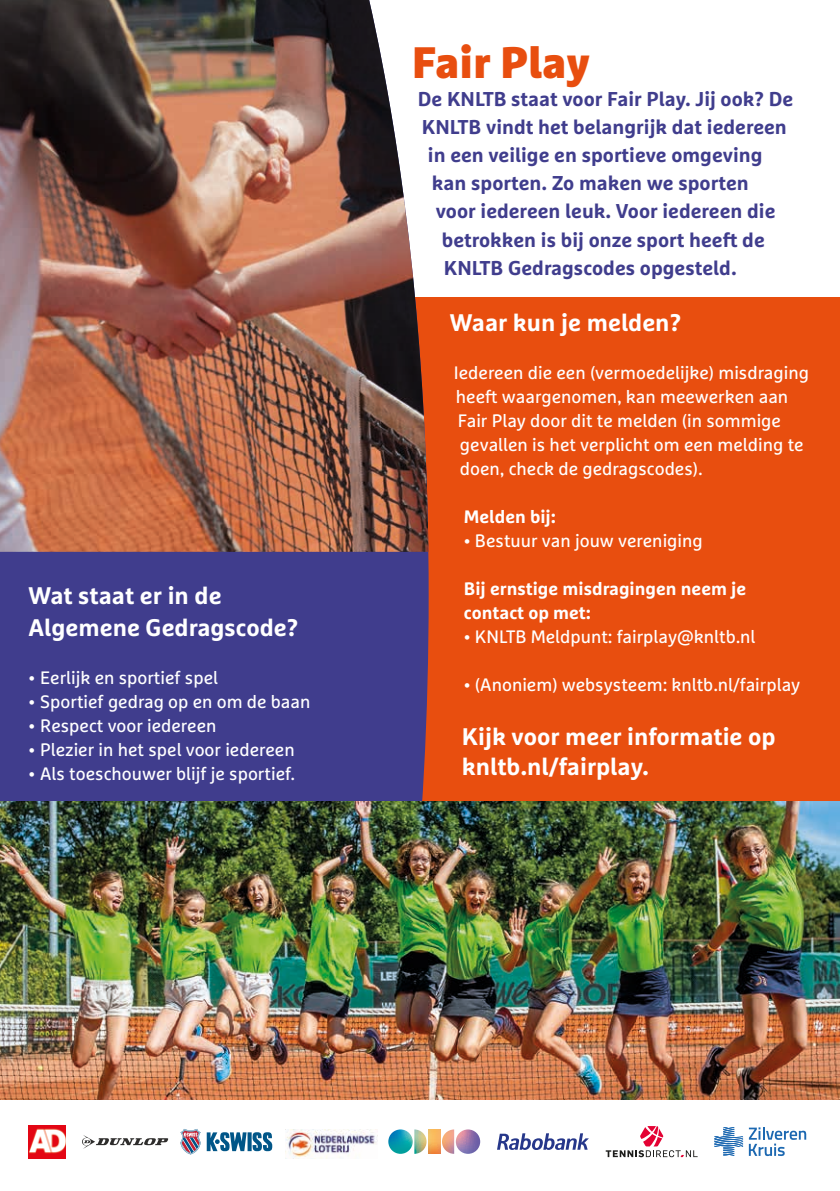
<style>
.page{position:relative;width:840px;height:1191px;background:#fff}
.page>*{position:absolute;margin:0;border:0;box-sizing:border-box;transform-origin:0 0}
.t1{font:900 44px "Marselis OT";color:#e84e0f}
.t2{font:700 24px/30px "Marselis OT";color:#fff}
.t3{font:700 20px "Marselis OT";color:#403d8d}
.t4{font:18px/24px "Marselis OT";color:#fff}
.t5{font:700 18px/24px "Marselis OT";color:#fff}
</style>
<div class="page">
<div style="left:227px;top:298px;width:612px;height:595px;background:#e84e0f"></div>
<div style="left:0;top:552px;width:428px;height:249px;background:#403d8d"></div>
<img style="left:0;top:0;width:428px;height:552px">
<img style="left:0;top:801px;width:839px;height:299px">
<svg style="left:748px;top:1127px;width:57px;height:29px"></svg>
<svg style="left:714px;top:1127px;width:28px;height:28px"></svg>
<svg style="left:497px;top:1133px;width:91px;height:17px"></svg>
<svg style="left:455px;top:1129px;width:25px;height:24px"></svg>
<svg style="left:388px;top:1129px;width:24px;height:24px"></svg>
<svg style="left:414px;top:1129px;width:12px;height:24px"></svg>
<svg style="left:442px;top:1129px;width:12px;height:24px"></svg>
<svg style="left:428px;top:1129px;width:12px;height:24px"></svg>
<img style="left:285px;top:1129px;width:92px;height:29px">
<svg style="left:206px;top:1132px;width:66px;height:19px"></svg>
<svg style="left:180px;top:1129px;width:20px;height:25px"></svg>
<svg style="left:605px;top:1126px;width:92px;height:31px"></svg>
<img style="left:28px;top:1125px;width:38px;height:33px">
<svg style="left:82px;top:1135px;width:86px;height:13px"></svg>
<h2 class="t2" style="left:28px;top:579px;width:271px;line-height:32px">Wat staat er in de<br>Algemene Gedragscode?</h2>
<p class="t4" style="left:28px;top:665px;width:191px">• Eerlijk en sportief spel</p>
<p class="t4" style="left:28px;top:689px;width:283px">• Sportief gedrag op en om de baan</p>
<p class="t4" style="left:28px;top:713px;width:189px">• Respect voor iedereen</p>
<p class="t4" style="left:28px;top:737px;width:268px">• Plezier in het spel voor iedereen</p>
<p class="t4" style="left:28px;top:761px;width:268px">• Als toeschouwer blijf je sportief.</p>
<h1 class="t1" style="left:411px;top:35px;width:179px">Fair Play</h1>
<p class="t3" style="left:417px;top:87px;width:376px">De KNLTB staat voor Fair Play. Jij ook? De</p>
<p class="t3" style="left:421px;top:115px;width:366px">KNLTB vindt het belangrijk dat iedereen</p>
<p class="t3" style="left:427px;top:143px;width:336px">in een veilige en sportieve omgeving</p>
<p class="t3" style="left:431px;top:171px;width:318px">kan sporten. Zo maken we sporten</p>
<p class="t3" style="left:435px;top:199px;width:341px">voor iedereen leuk. Voor iedereen die</p>
<p class="t3" style="left:441px;top:227px;width:324px">betrokken is bij onze sport heeft de</p>
<p class="t3" style="left:443px;top:255px;width:294px">KNLTB Gedragscodes opgesteld.</p>
<h2 class="t2" style="left:449px;top:307px;width:233px">Waar kun je melden?</h2>
<p class="t4" style="left:453px;top:360px;width:356px">Iedereen die een (vermoedelijke) misdraging heeft waargenomen, kan meewerken aan Fair Play door dit te melden (in sommige gevallen is het verplicht om een melding te doen, check de gedragscodes).</p>
<p class="t5" style="left:463px;top:504px;width:93px">Melden bij:</p>
<p class="t4" style="left:463px;top:528px;width:240px">• Bestuur van jouw vereniging</p>
<p class="t5" style="left:463px;top:576px;width:283px">Bij ernstige misdragingen neem je contact op met:</p>
<p class="t4" style="left:463px;top:624px;width:293px">• KNLTB Meldpunt: fairplay@knltb.nl</p>
<p class="t4" style="left:463px;top:672px;width:338px">• (Anoniem) websysteem: knltb.nl/fairplay</p>
<h2 class="t2" style="left:461px;top:721px;width:315px">Kijk voor meer informatie op knltb.nl/fairplay.</h2>
</div>
